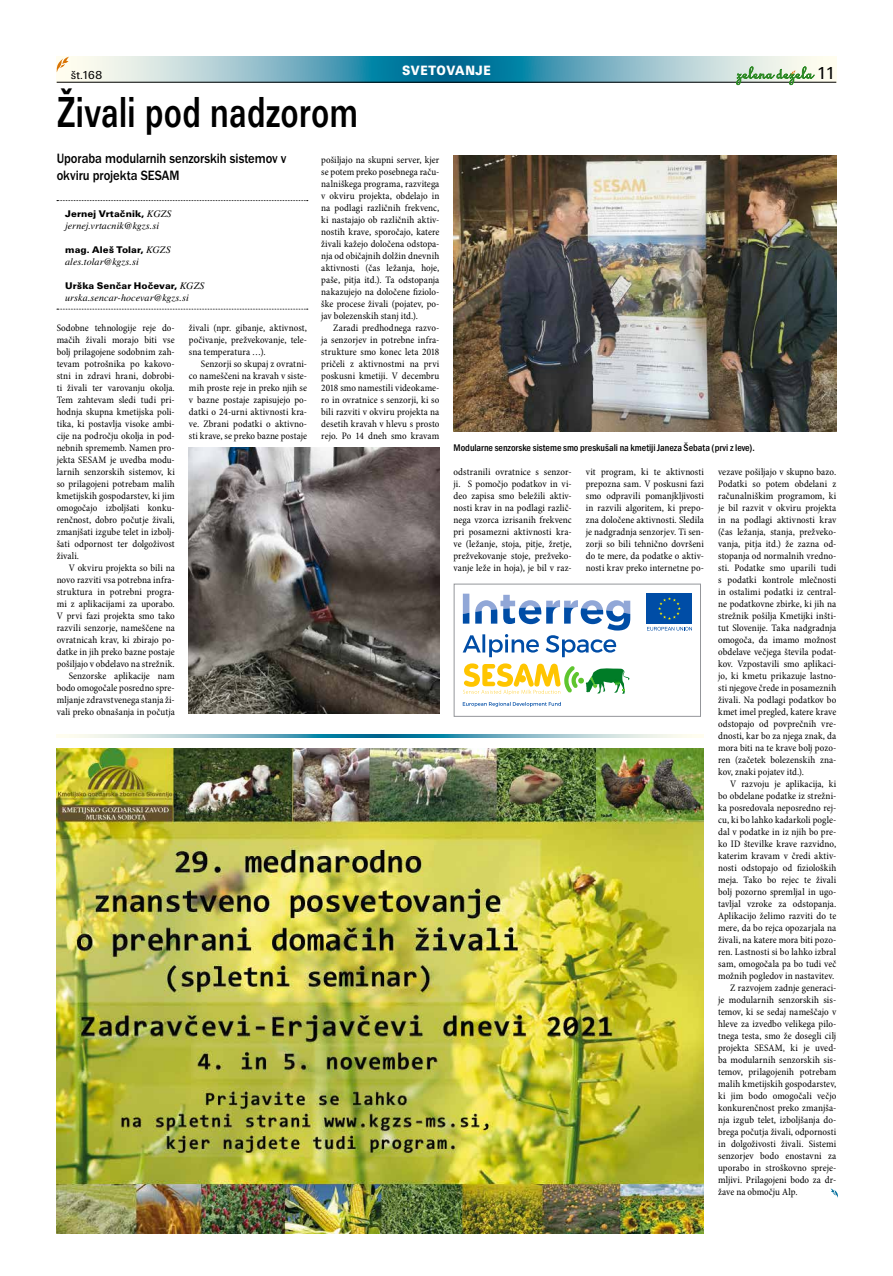
<style>
.page{position:relative;width:893px;height:1276px;background:#fff}
.page>*{position:absolute;margin:0;border:0;box-sizing:border-box;transform-origin:0 0}
.t1{font:700 45px "Unitus TEE";letter-spacing:.01em;color:#000;scale:.72 1}
.t2{font:18px "Unitus TEE";color:#000}
.t3{font:500 14px/16.8px "Franklin Got Itc TEE";letter-spacing:-.005em;color:#000;scale:.9 1}
.t4{font:14px "Unitus TEE Blac";letter-spacing:.05em;color:#fff;scale:.9 1}
.t5{font:12px "Unitus TEE";color:#000}
.t6{font:condensed 10px/12px "Minion Pro";letter-spacing:.005em;color:#000;text-align:justify}
.t7{font:500 condensed 10px "Franklin Got Itc TEE";color:#000}
.t8{font:italic 10px "Nimbus Rom No 9 LEE";letter-spacing:.005em;color:#000}
.t9{font:10px "Unitus TEE Blac";letter-spacing:.01em;color:#000}
.s1{font-family:"Nimbus Rom No 9 LEE";font-style:italic}
</style>
<div class="page">
<svg style="left:57px;top:57px;width:779px;height:25px;background:#7fb5c3"></svg>
<svg style="left:57px;top:200px;width:251px;height:1px"></svg>
<svg style="left:57px;top:309px;width:251px;height:1px"></svg>
<img style="left:454px;top:155px;width:382px;height:277px">
<img style="left:189px;top:447px;width:250px;height:266px">
<img style="left:57px;top:748px;width:647px;height:485px">
<div style="left:647px;top:593px;width:45px;height:30px;background:#004da6"></div>
<svg style="left:658px;top:597px;width:23px;height:23px"></svg>
<svg style="left:647px;top:627px;width:45px;height:3px"></svg>
<svg style="left:463px;top:593px;width:167px;height:64px"></svg>
<svg style="left:463px;top:702px;width:98px;height:5px"></svg>
<svg style="left:463px;top:663px;width:167px;height:32px"></svg>
<div style="left:454px;top:584px;width:247px;height:132px;border:1px solid #94969a"></div>
<svg style="left:57px;top:734px;width:646px;height:3px;background:#88bbc7"></svg>
<svg style="left:830px;top:1188px;width:8px;height:9px"></svg>
<hr style="left:57px;top:82px;width:779px;height:1px;background:#000">
<svg style="left:56px;top:57px;width:13px;height:15px"></svg>
<svg style="left:736px;top:67px;width:78px;height:18px"></svg>
<h3 class="t4" style="left:402px;top:62px;width:100px">SVETOVANJE</h3>
<p class="t5" style="left:71px;top:68px;width:33px">št.168</p>
<h2 class="t2" style="left:816px;top:62px;width:21px">11</h2>
<h1 class="t1" style="left:57px;top:86px;width:420px">Živali pod nadzorom</h1>
<h3 class="t3" style="left:57px;top:150px;width:257px">Uporaba modularnih senzorskih sistemov v okviru projekta SESAM</h3>
<p class="t9" style="left:65px;top:208px;width:108px">Jernej Vrtačnik, <span class="s1">KGZS</span></p>
<p class="t8" style="left:65px;top:219px;width:95px">jernej.vrtacnik@kgzs.si</p>
<p class="t9" style="left:65px;top:244px;width:107px">mag. Aleš Tolar, <span class="s1">KGZS</span></p>
<p class="t8" style="left:65px;top:255px;width:75px">ales.tolar@kgzs.si</p>
<p class="t9" style="left:65px;top:280px;width:141px">Urška Senčar Hočevar, <span class="s1">KGZS</span></p>
<p class="t8" style="left:65px;top:291px;width:125px">urska.sencar-hocevar@kgzs.si</p>
<p class="t6" style="left:57px;top:322px;width:120px">Sodobne tehnologije reje do&shy;mačih živali morajo biti vse bolj prilagojene sodobnim zah&shy;tevam potrošnika po kakovo&shy;stni in zdravi hrani, dobrobi&shy;ti živali ter varovanju okolja.<br>Tem zahtevam sledi tudi pri&shy;hodnja skupna kmetijska poli&shy;tika, ki postavlja visoke ambi&shy;cije na področju okolja in pod&shy;nebnih sprememb. Namen pro&shy;jekta SESAM je uvedba modu&shy;larnih senzorskih sistemov, ki so prilagojeni potrebam malih kmetijskih gospodarstev, ki jim omogočajo izboljšati konku&shy;renčnost, dobro počutje živali, zmanjšati izgube telet in izbolj&shy;šati odpornost ter dolgoživost živali.</p>
<p class="t6" style="left:57px;top:562px;width:120px;text-align:right">V okviru projekta so bili na novo razviti vsa potrebna infra&shy;struktura in potrebni progra&shy;mi z aplikacijami za uporabo.<br>V prvi fazi projekta smo tako razvili senzorje, nameščene na ovratnicah krav, ki zbirajo po&shy;datke in jih preko bazne postaje pošiljajo v obdelavo na strežnik.<br>Senzorske aplikacije nam bodo omogočale posredno spre&shy;mljanje zdravstvenega stanja ži&shy;vali preko obnašanja in počutja</p>
<p class="t6" style="left:321px;top:154px;width:120px">pošiljajo na skupni server, kjer se potem preko posebnega raču&shy;nalniškega programa, razvitega v okviru projekta, obdelajo in na podlagi različnih frekvenc, ki nastajajo ob različnih aktiv&shy;nostih krave, sporočajo, katere živali kažejo določena odstopa&shy;nja od običajnih dolžin dnevnih aktivnosti (čas ležanja, hoje, paše, pitja itd.). Ta odstopanja nakazujejo na določene fiziolo&shy;ške procese živali (pojatev, po&shy;jav bolezenskih stanj itd.).</p>
<p class="t6" style="left:321px;top:322px;width:120px;text-indent:12px">Zaradi predhodnega razvo&shy;ja senzorjev in potrebne infra&shy;strukture smo konec leta 2018 pričeli z aktivnostmi na prvi poskusni kmetiji. V decembru 2018 smo namestili videokame&shy;ro in ovratnice s senzorji, ki so bili razviti v okviru projekta na desetih kravah v hlevu s prosto rejo. Po 14 dneh smo kravam</p>
<p class="t6" style="left:189px;top:322px;width:120px">živali (npr. gibanje, aktivnost, počivanje, prežvekovanje, tele&shy;sna temperatura …).</p>
<p class="t6" style="left:189px;top:358px;width:120px;text-indent:12px">Senzorji so skupaj z ovratni&shy;co nameščeni na kravah v siste&shy;mih proste reje in preko njih se v bazne postaje zapisujejo po&shy;datki o 24-urni aktivnosti kra&shy;ve. Zbrani podatki o aktivno&shy;sti krave, se preko bazne postaje</p>
<p class="t7" style="left:454px;top:442px;width:303px">Modularne senzorske sisteme smo preskušali na kmetiji Janeza Šebata (prvi z leve).</p>
<p class="t6" style="left:454px;top:466px;width:120px">odstranili ovratnice s senzor&shy;ji. S pomočjo podatkov in vi&shy;deo zapisa smo beležili aktiv&shy;nosti krav in na podlagi različ&shy;nega vzorca izrisanih frekvenc pri posamezni aktivnosti kra&shy;ve (ležanje, stoja, pitje, žretje, prežvekovanje stoje, prežveko&shy;vanje leže in hoja), je bil v raz-</p>
<p class="t6" style="left:586px;top:466px;width:120px">vit program, ki te aktivnosti prepozna sam. V poskusni fazi smo odpravili pomanjkljivosti in razvili algoritem, ki prepo&shy;zna določene aktivnosti. Sledila je nadgradnja senzorjev. Ti sen&shy;zorji so bili tehnično dovršeni do te mere, da podatke o aktiv&shy;nosti krav preko internetne po-</p>
<p class="t6" style="left:718px;top:466px;width:120px">vezave pošiljajo v skupno bazo.<br>Podatki so potem obdelani z računalniškim programom, ki je bil razvit v okviru projekta in na podlagi aktivnosti krav (čas ležanja, stanja, prežveko&shy;vanja, pitja itd.) že zazna od&shy;stopanja od normalnih vredno&shy;sti. Podatke smo uparili tudi s podatki kontrole mlečnosti in ostalimi podatki iz central&shy;ne podatkovne zbirke, ki jih na strežnik pošilja Kmetijki inšti&shy;tut Slovenije. Taka nadgradnja omogoča, da imamo možnost obdelave večjega števila podat&shy;kov. Vzpostavili smo aplikaci&shy;jo, ki kmetu prikazuje lastno&shy;sti njegove črede in posameznih živali. Na podlagi podatkov bo kmet imel pregled, katere krave odstopajo od povprečnih vre&shy;dnosti, kar bo za njega znak, da mora biti na te krave bolj pozo&shy;ren (začetek bolezenskih zna&shy;kov, znaki pojatev itd.).</p>
<p class="t6" style="left:730px;top:778px;width:108px">V razvoju je aplikacija, ki</p>
<p class="t6" style="left:718px;top:790px;width:120px">bo obdelane podatke iz strežni-</p>
<p class="t6" style="left:718px;top:802px;width:120px">ka posredovala neposredno rej-</p>
<p class="t6" style="left:718px;top:814px;width:120px">cu, ki bo lahko kadarkoli pogle-</p>
<p class="t6" style="left:718px;top:826px;width:120px">dal v podatke in iz njih bo pre-</p>
<p class="t6" style="left:718px;top:838px;width:120px">ko ID številke krave razvidno,</p>
<p class="t6" style="left:718px;top:850px;width:120px">katerim kravam v čredi aktiv-</p>
<p class="t6" style="left:718px;top:862px;width:120px">nosti odstopajo od fizioloških</p>
<p class="t6" style="left:718px;top:874px;width:120px">meja. Tako bo rejec te živali</p>
<p class="t6" style="left:718px;top:886px;width:120px">bolj pozorno spremljal in ugo-</p>
<p class="t6" style="left:718px;top:898px;width:120px">tavljal vzroke za odstopanja.</p>
<p class="t6" style="left:718px;top:910px;width:120px">Aplikacijo želimo razviti do te</p>
<p class="t6" style="left:718px;top:922px;width:120px">mere, da bo rejca opozarjala na</p>
<p class="t6" style="left:718px;top:934px;width:120px">živali, na katere mora biti pozo-</p>
<p class="t6" style="left:718px;top:946px;width:120px">ren. Lastnosti si bo lahko izbral</p>
<p class="t6" style="left:718px;top:958px;width:120px">sam, omogočala pa bo tudi več</p>
<p class="t6" style="left:718px;top:970px;width:118px">možnih pogledov in nastavitev.</p>
<p class="t6" style="left:730px;top:982px;width:108px">Z razvojem zadnje generaci-</p>
<p class="t6" style="left:718px;top:994px;width:120px">je modularnih senzorskih sis-</p>
<p class="t6" style="left:718px;top:1006px;width:120px">temov, ki se sedaj nameščajo v</p>
<p class="t6" style="left:718px;top:1018px;width:120px">hleve za izvedbo velikega pilo-</p>
<p class="t6" style="left:718px;top:1030px;width:120px">tnega testa, smo že dosegli cilj</p>
<p class="t6" style="left:718px;top:1042px;width:120px">projekta SESAM, ki je uved-</p>
<p class="t6" style="left:718px;top:1054px;width:120px">ba modularnih senzorskih sis-</p>
<p class="t6" style="left:718px;top:1066px;width:120px">temov, prilagojenih potrebam</p>
<p class="t6" style="left:718px;top:1078px;width:120px">malih kmetijskih gospodarstev,</p>
<p class="t6" style="left:718px;top:1090px;width:120px">ki jim bodo omogočali večjo</p>
<p class="t6" style="left:718px;top:1102px;width:120px">konkurenčnost preko zmanjša-</p>
<p class="t6" style="left:718px;top:1114px;width:120px">nja izgub telet, izboljšanja do-</p>
<p class="t6" style="left:718px;top:1126px;width:120px">brega počutja živali, odpornosti</p>
<p class="t6" style="left:718px;top:1138px;width:120px">in dolgoživosti živali. Sistemi</p>
<p class="t6" style="left:718px;top:1150px;width:120px">senzorjev bodo enostavni za</p>
<p class="t6" style="left:718px;top:1162px;width:120px">uporabo in stroškovno spreje-</p>
<p class="t6" style="left:718px;top:1174px;width:120px">mljivi. Prilagojeni bodo za dr-</p>
<p class="t6" style="left:718px;top:1186px;width:81px">žave na območju Alp.</p>
</div>
